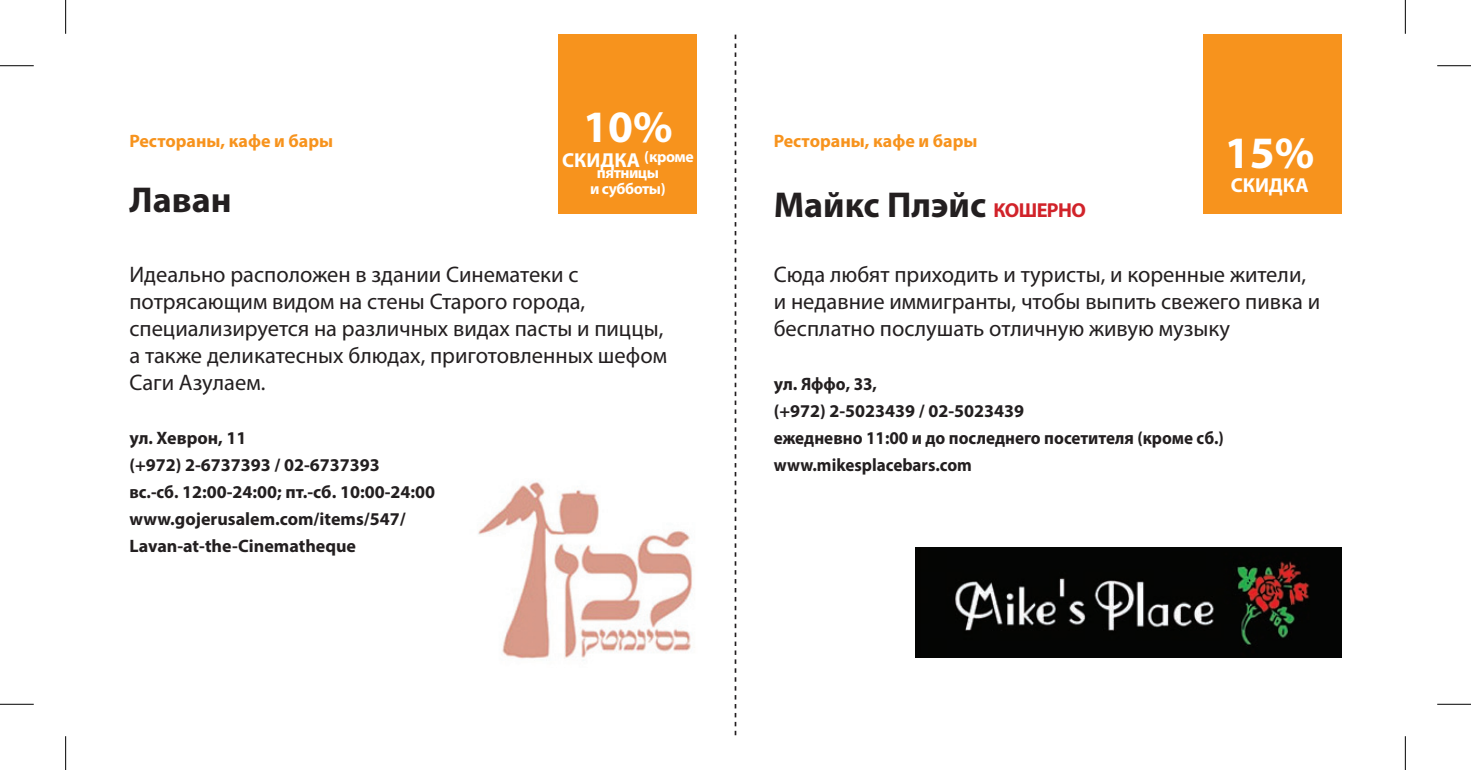
<style>
.page{position:relative;width:1471px;height:770px;background:#fff}
.page>*{position:absolute;margin:0;border:0;box-sizing:border-box;transform-origin:0 0}
.t1{font:700 45px "Myriad Pro";color:#fff}
.t2{font:700 36px "Myriad Pro";color:#231f20}
.t3{font:22.5px/27px "Myriad Pro";color:#231f20}
.t4{font:700 20.25px "Myriad Pro";color:#fff}
.t5{font:700 18px/27px "Myriad Pro";color:#231f20}
.t6{font:700 18px "Myriad Pro";color:#f7931d}
.t7{font:700 15.75px/15.8px "Myriad Pro";letter-spacing:-.03em;color:#fff;text-align:center}
.s1{font-size:20.25px;color:#d1232a}
</style>
<div class="page">
<svg style="left:734px;top:35px;width:2px;height:699px"></svg>
<div style="left:1203px;top:34px;width:138px;height:179px;background:#f7931d"></div>
<img style="left:478px;top:481px;width:216px;height:180px">
<img style="left:916px;top:547px;width:425px;height:110px">
<div style="left:559px;top:34px;width:138px;height:179px;background:#f7931d"></div>
<hr style="left:0;top:65px;width:34px;height:1px;background:#000">
<hr style="left:1437px;top:65px;width:34px;height:1px;background:#000">
<hr style="left:0;top:703px;width:34px;height:1px;background:#000">
<hr style="left:1437px;top:703px;width:34px;height:1px;background:#000">
<hr style="left:65px;top:0;width:1px;height:34px;background:#000">
<hr style="left:65px;top:735px;width:1px;height:34px;background:#000">
<hr style="left:1405px;top:0;width:1px;height:34px;background:#000">
<hr style="left:1405px;top:735px;width:1px;height:34px;background:#000">
<p class="t6" style="left:129px;top:129px;width:205px">Рестораны, кафе и бары</p>
<h2 class="t2" style="left:129px;top:176px;width:104px">Лаван</h2>
<h1 class="t1" style="left:583px;top:97px;width:91px">10%</h1>
<p class="t4" style="left:562px;top:147px;width:133px">СКИДКА <sup>(кроме</sup></p>
<p class="t7" style="left:590px;top:164px;width:77px">пятницы и субботы)</p>
<p class="t3" style="left:129px;top:260px;width:539px">Идеально расположен в здании Синематеки с потрясающим видом на стены Старого города, специализируется на различных видах пасты и пиццы, а также деликатесных блюдах, приготовленных шефом Саги Азулаем.</p>
<p class="t5" style="left:129px;top:423px;width:307px">ул. Хеврон, 11<br>(+972) 2-6737393 / 02-6737393<br>вс.-сб. 12:00-24:00; пт.-сб. 10:00-24:00 www.gojerusalem.com/items/547/<br>Lavan-at-the-Cinematheque</p>
<p class="t6" style="left:774px;top:129px;width:205px">Рестораны, кафе и бары</p>
<h2 class="t2" style="left:774px;top:181px;width:314px">Майкс Плэйс <span class="s1">КОШЕРНО</span></h2>
<h1 class="t1" style="left:1225px;top:123px;width:91px">15%</h1>
<p class="t4" style="left:1230px;top:171px;width:79px">СКИДКА</p>
<p class="t3" style="left:774px;top:260px;width:548px">Сюда любят приходить и туристы, и коренные жители, и недавние иммигранты, чтобы выпить свежего пивка и бесплатно послушать отличную живую музыку</p>
<p class="t5" style="left:774px;top:369px;width:452px">ул. Яффо, 33,<br>(+972) 2-5023439 / 02-5023439<br>ежедневно 11:00 и до последнего посетителя (кроме сб.) www.mikesplacebars.com</p>
</div>
